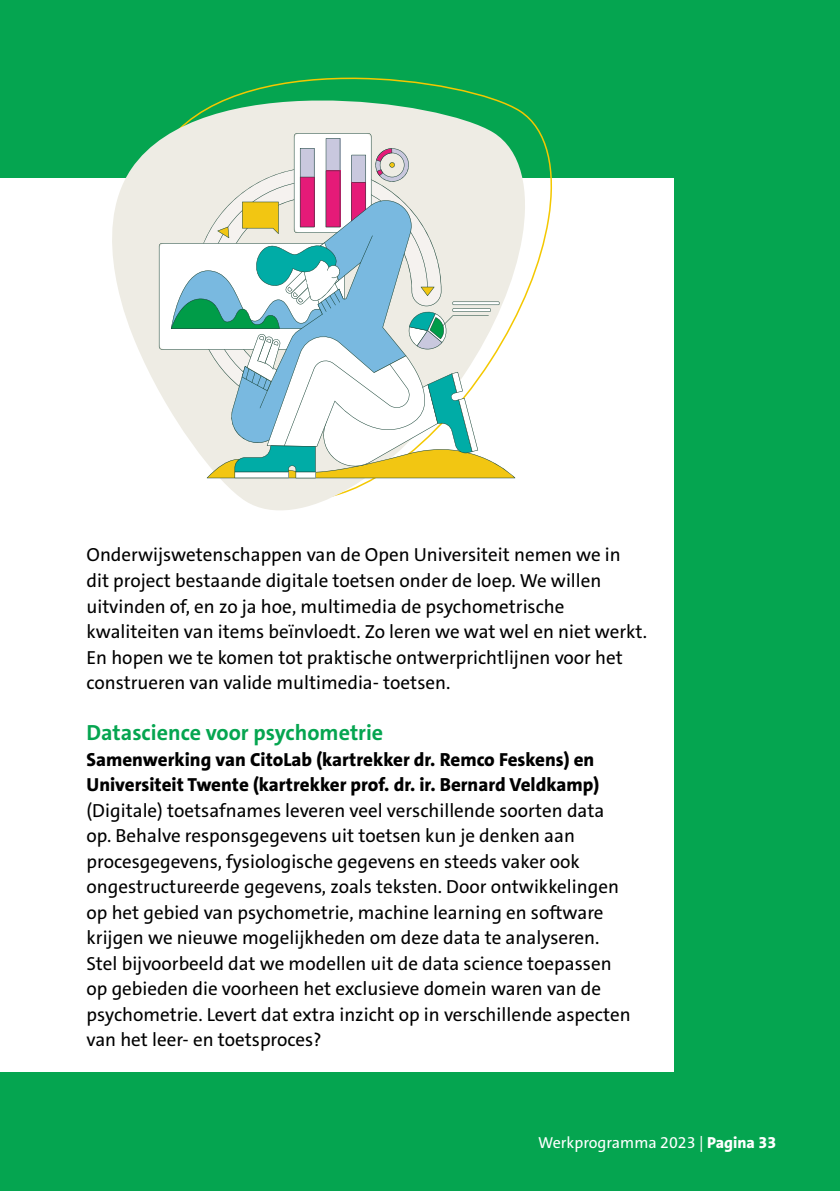
<style>
.page{position:relative;width:840px;height:1191px;background:#fff}
.page>*{position:absolute;margin:0;border:0;box-sizing:border-box;transform-origin:0 0}
.t1{font:700 22px "The Sans Cito";color:#05a550}
.t2{font:19px/25.6px "The Sans Cito";color:#000}
.t3{font:800 19px/25.6px "The Sans Cito";color:#000}
.t4{font:16px "The Sans Cito";color:#fff}
.s1{font-weight:800}
</style>
<div class="page">
<div style="left:0;top:0;width:839px;height:1191px;background:#05a550"></div>
<div style="left:0;top:179px;width:673px;height:892px;background:#fff"></div>
<svg style="left:88px;top:77px;width:442px;height:434px"></svg>
<svg style="left:159px;top:133px;width:356px;height:345px"></svg>
<p class="t2" style="left:86px;top:542px;width:562px">Onderwijswetenschappen van de Open Universiteit nemen we in dit project bestaande digitale toetsen onder de loep. We willen uitvinden of, en zo ja hoe, multimedia de psychometrische kwaliteiten van items beïnvloedt. Zo leren we wat wel en niet werkt.<br>En hopen we te komen tot praktische ontwerprichtlijnen voor het construeren van valide multimedia- toetsen.</p>
<p class="t1" style="left:86px;top:718px;width:298px">Datascience voor psychometrie</p>
<p class="t3" style="left:86px;top:746px;width:514px">Samenwerking van CitoLab (kartrekker dr. Remco Feskens) en<br>Universiteit Twente (kartrekker prof. dr. ir. Bernard Veldkamp)</p>
<p class="t2" style="left:86px;top:797px;width:545px">(Digitale) toetsafnames leveren veel verschillende soorten data op. Behalve responsgegevens uit toetsen kun je denken aan procesgegevens, fysiologische gegevens en steeds vaker ook ongestructureerde gegevens, zoals teksten. Door ontwikkelingen op het gebied van psychometrie, machine learning en software krijgen we nieuwe mogelijkheden om deze data te analyseren.<br>Stel bijvoorbeeld dat we modellen uit de data science toepassen op gebieden die voorheen het exclusieve domein waren van de psychometrie. Levert dat extra inzicht op in verschillende aspecten van het leer- en toetsproces?</p>
<p class="t4" style="left:538px;top:1132px;width:239px">Werkprogramma 2023 | <span class="s1">Pagina 33</span></p>
</div>
